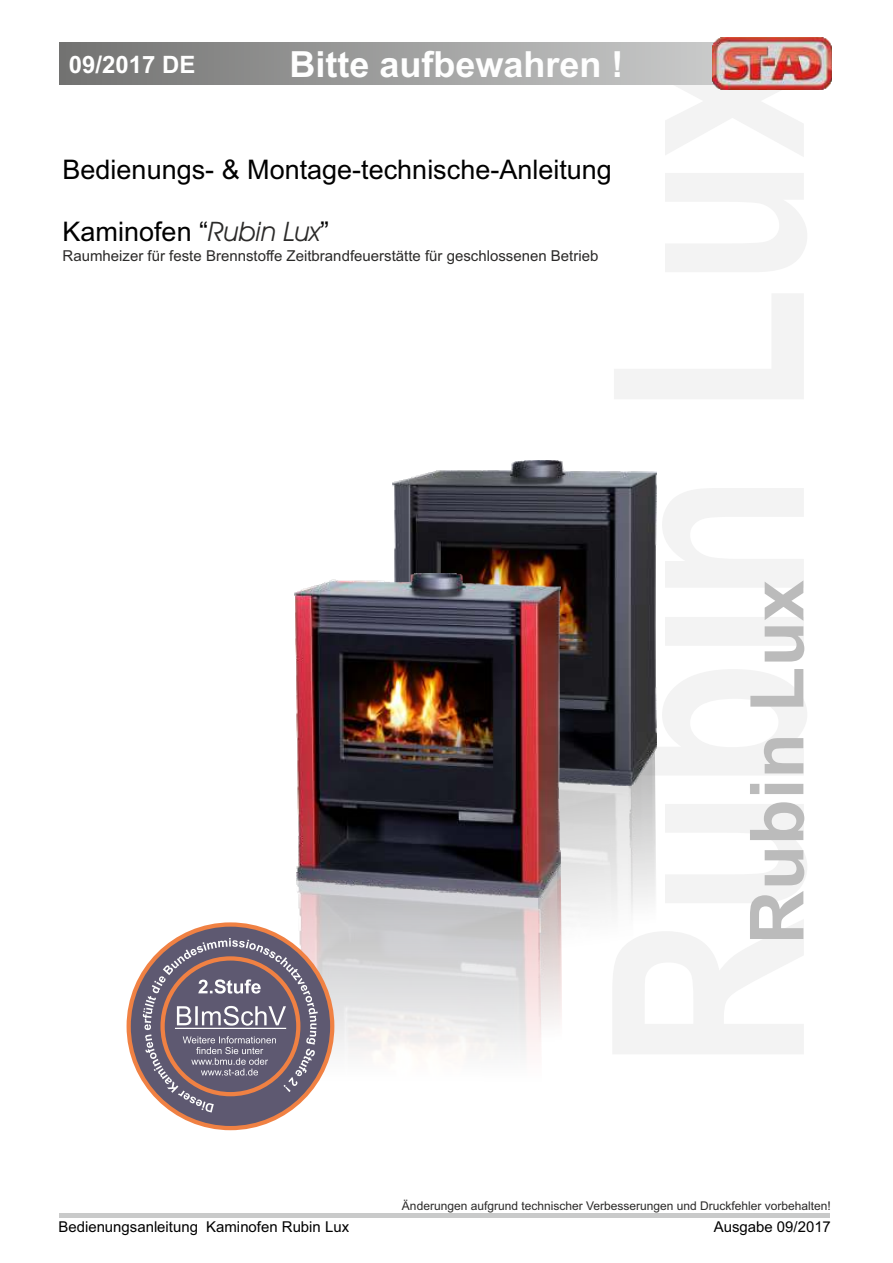
<style>
.page{position:relative;width:893px;height:1263px;background:#fff}
.page>*{position:absolute;margin:0;border:0;box-sizing:border-box;transform-origin:0 0}
.t1{font:700 74.55px "Arial";color:#bbb}
.t2{font:700 36px "Arial";color:#fefefe}
.t3{font:27px "Arial";color:#000}
.t4{font:700 24px "Arial";color:#fff}
.t5{font:15px "Arial";color:#2b2a29}
.t6{font:15px "Arial";color:#000}
.t7{font:12px "Arial";color:#2b2a29}
.s1{font-family:"Avant Garde IT Cby BT";font-style:italic;color:#2b2a29}
</style>
<div class="page">
<img style="left:634px;top:741px;width:23px;height:161px">
<img style="left:561px;top:785px;width:73px;height:133px">
<img style="left:393px;top:461px;width:263px;height:324px">
<img style="left:295px;top:574px;width:266px;height:290px">
<img style="left:542px;top:864px;width:21px;height:160px">
<img style="left:295px;top:861px;width:247px;height:221px">
<svg style="left:59px;top:42px;width:654px;height:43px;background:#9d9d9c"></svg>
<div style="left:60px;top:1213px;width:770px;height:5px;background:#c9caca"></div>
<img style="left:713px;top:37px;width:118px;height:53px">
<svg style="left:127px;top:922px;width:207px;height:208px;background:#926862"></svg>
<svg style="left:143px;top:938px;width:175px;height:174px;background:#847682"></svg>
<h3 class="t4" style="left:69px;top:56px;width:128px">09/2017 DE</h3>
<h2 class="t2" style="left:289px;top:51px;width:336px">Bitte aufbewahren !</h2>
<h3 class="t3" style="left:63px;top:159px;width:551px">Bedienungs- &amp; Montage-technische-Anleitung</h3>
<h3 class="t3" style="left:63px;top:221px;width:268px">Kaminofen “<span class="s1">Rubin Lux</span>”</h3>
<p class="t5" style="left:63px;top:250px;width:537px">Raumheizer für feste Brennstoffe Zeitbrandfeuerstätte für geschlossenen Betrieb</p>
<h1 class="t1" style="left:749px;top:944px;width:366px;rotate:-90deg">Rubin Lux</h1>
<p class="t6" style="left:58px;top:1221px;width:292px">Bedienungsanleitung Kaminofen Rubin Lux</p>
<p class="t7" style="left:402px;top:1201px;width:430px">Änderungen aufgrund technischer Verbesserungen und Druckfehler vorbehalten!</p>
<p class="t6" style="left:714px;top:1221px;width:119px">Ausgabe 09/2017</p>
</div>
